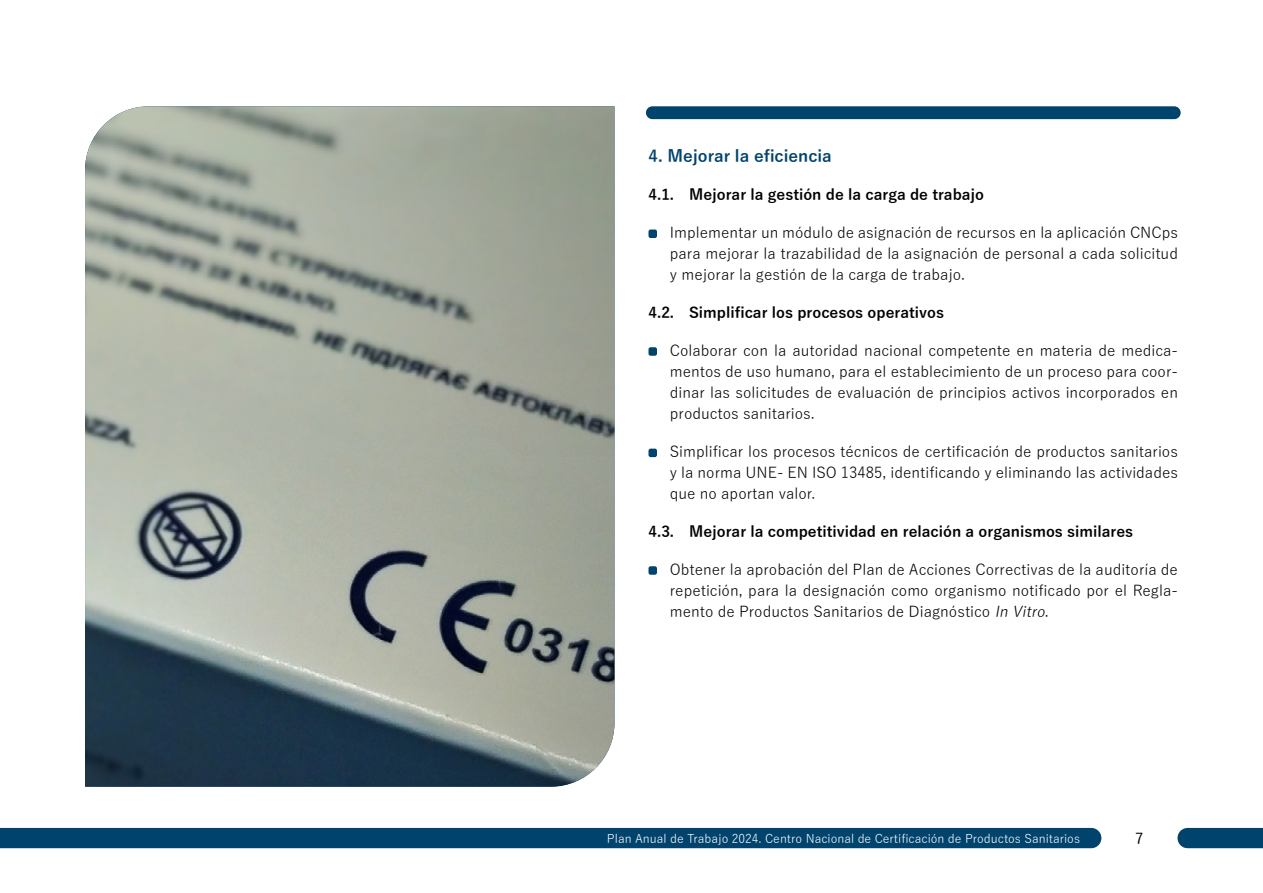
<style>
.page{position:relative;width:1263px;height:893px;background:#fff}
.page>*{position:absolute;margin:0;border:0;box-sizing:border-box;transform-origin:0 0}
.t1{font:700 16.5px "Yu Gothic";color:#00436d}
.t2{font:15px/21px "Yu Gothic";color:#000;text-align:justify}
.t3{font:700 15px "Yu Gothic";color:#000}
.t4{font:500 15px "Yu Gothic";color:#000}
.t5{font:12px "Yu Gothic";color:#fff}
.s1{font-style:italic}
</style>
<div class="page">
<div style="left:1177px;top:828px;width:86px;height:20px;background:#00436d"></div>
<div style="left:0;top:828px;width:1101px;height:20px;background:#00436d"></div>
<img style="left:85px;top:106px;width:529px;height:681px">
<div style="left:646px;top:106px;width:535px;height:13px;background:#00436d;border-radius:6px"></div>
<div style="left:648px;top:230px;width:9px;height:8px;background:#00436d;border-radius:2px"></div>
<div style="left:648px;top:347px;width:9px;height:9px;background:#00436d;border-radius:2px"></div>
<div style="left:648px;top:449px;width:9px;height:8px;background:#00436d;border-radius:2px"></div>
<div style="left:648px;top:566px;width:9px;height:9px;background:#00436d;border-radius:2px"></div>
<p class="t1" style="left:649px;top:147px;width:185px">4. Mejorar la eficiencia</p>
<p class="t3" style="left:649px;top:186px;width:337px">4.1. Mejorar la gestión de la carga de trabajo</p>
<p class="t2" style="left:670px;top:220px;width:510px">Implementar un módulo de asignación de recursos en la aplicación CNCps para mejorar la trazabilidad de la asignación de personal a cada solicitud y mejorar la gestión de la carga de trabajo.</p>
<p class="t3" style="left:649px;top:304px;width:297px">4.2. Simplificar los procesos operativos</p>
<p class="t2" style="left:670px;top:338px;width:510px">Colaborar con la autoridad nacional competente en materia de medica&shy;mentos de uso humano, para el establecimiento de un proceso para coor&shy;dinar las solicitudes de evaluación de principios activos incorporados en productos sanitarios.</p>
<p class="t2" style="left:670px;top:439px;width:510px">Simplificar los procesos técnicos de certificación de productos sanitarios y la norma UNE- EN ISO 13485, identificando y eliminando las actividades que no aportan valor.</p>
<p class="t3" style="left:649px;top:523px;width:486px">4.3. Mejorar la competitividad en relación a organismos similares</p>
<p class="t2" style="left:670px;top:557px;width:510px">Obtener la aprobación del Plan de Acciones Correctivas de la auditoría de repetición, para la designación como organismo notificado por el Regla&shy;mento de Productos Sanitarios de Diagnóstico <span class="s1">In Vitro</span>.</p>
<p class="t5" style="left:607px;top:827px;width:475px">Plan Anual de Trabajo 2024. Centro Nacional de Certificación de Productos Sanitarios</p>
<p class="t4" style="left:1135px;top:825px;width:10px">7</p>
</div>
